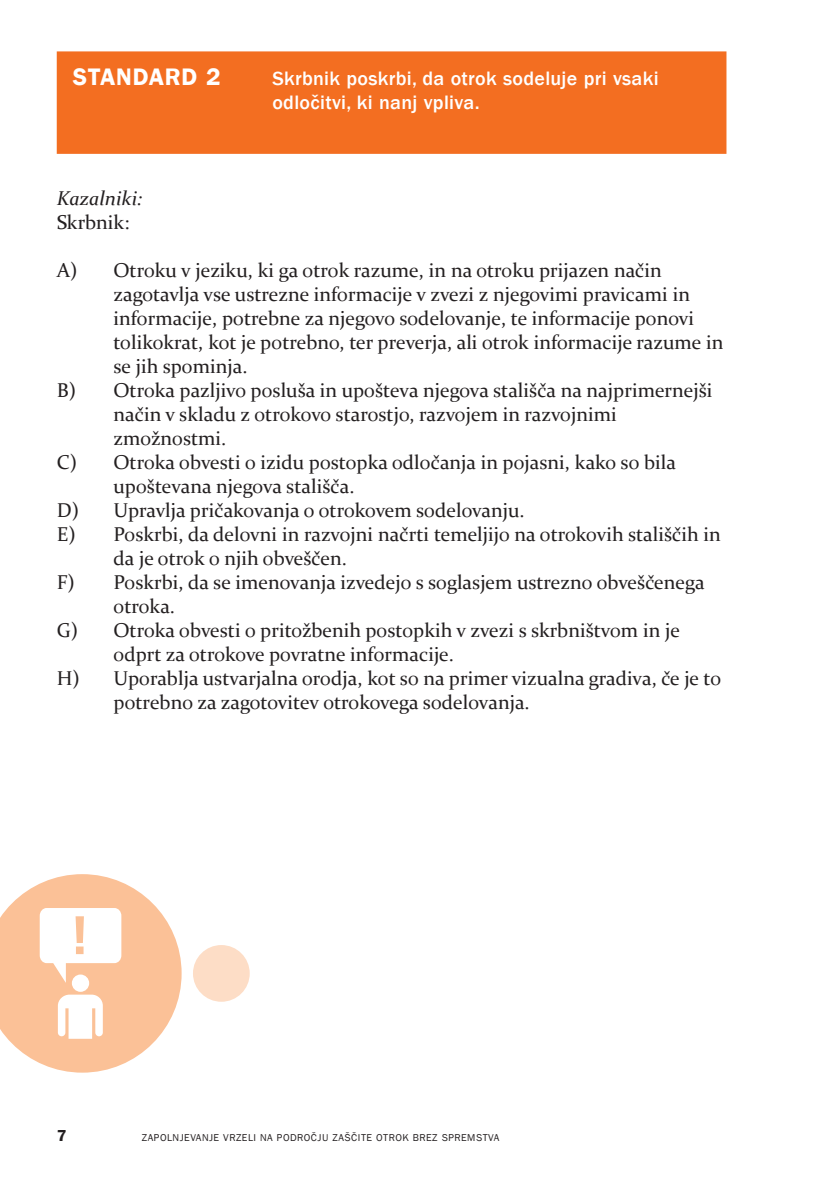
<style>
.page{position:relative;width:840px;height:1191px;background:#fff}
.page>*{position:absolute;margin:0;border:0;box-sizing:border-box;transform-origin:0 0}
.t1{font:600 24px "ITC Franklin Gothic Std";color:#fff}
.t2{font:20px "Constantia";color:#231f20}
.t3{font:500 20px/24px "ITC Franklin Gothic Std";letter-spacing:.015em;color:#fff}
.t4{font:italic 20px "Constantia";color:#231f20}
.t5{font:600 16px "ITC Franklin Gothic Std";color:#231f20}
.t6{font:10px "ITC Franklin Gothic Std";letter-spacing:.05em;color:#231f20}
</style>
<div class="page">
<div style="left:193px;top:945px;width:56px;height:56px;background:#fdddc6;border-radius:50%"></div>
<svg style="left:0;top:874px;width:181px;height:198px"></svg>
<div style="left:57px;top:51px;width:669px;height:103px;background:#f36e21"></div>
<p class="t1" style="left:73px;top:63px;width:32px">STANDARD</p>
<p class="t1" style="left:206px;top:63px;width:16px">2</p>
<p class="t3" style="left:272px;top:67px;width:387px">Skrbnik poskrbi, da otrok sodeluje pri vsaki odločitvi, ki nanj vpliva.</p>
<p class="t4" style="left:57px;top:185px;width:87px">Kazalniki:</p>
<p class="t2" style="left:57px;top:209px;width:74px">Skrbnik:</p>
<p class="t2" style="left:57px;top:257px;width:606px">A) Otroku v jeziku, ki ga otrok razume, in na otroku prijazen način</p>
<p class="t2" style="left:113px;top:281px;width:577px">zagotavlja vse ustrezne informacije v zvezi z njegovimi pravicami in</p>
<p class="t2" style="left:113px;top:305px;width:582px">informacije, potrebne za njegovo sodelovanje, te informacije ponovi</p>
<p class="t2" style="left:113px;top:329px;width:611px">tolikokrat, kot je potrebno, ter preverja, ali otrok informacije razume in</p>
<p class="t2" style="left:113px;top:353px;width:135px">se jih spominja.</p>
<p class="t2" style="left:57px;top:377px;width:657px">B) Otroka pazljivo posluša in upošteva njegova stališča na najprimernejši</p>
<p class="t2" style="left:113px;top:401px;width:504px">način v skladu z otrokovo starostjo, razvojem in razvojnimi</p>
<p class="t2" style="left:113px;top:425px;width:114px">zmožnostmi.</p>
<p class="t2" style="left:57px;top:449px;width:620px">C) Otroka obvesti o izidu postopka odločanja in pojasni, kako so bila</p>
<p class="t2" style="left:113px;top:473px;width:242px">upoštevana njegova stališča.</p>
<p class="t2" style="left:57px;top:497px;width:469px">D) Upravlja pričakovanja o otrokovem sodelovanju.</p>
<p class="t2" style="left:57px;top:521px;width:665px">E) Poskrbi, da delovni in razvojni načrti temeljijo na otrokovih stališčih in</p>
<p class="t2" style="left:113px;top:545px;width:235px">da je otrok o njih obveščen.</p>
<p class="t2" style="left:57px;top:569px;width:649px">F) Poskrbi, da se imenovanja izvedejo s soglasjem ustrezno obveščenega</p>
<p class="t2" style="left:113px;top:593px;width:63px">otroka.</p>
<p class="t2" style="left:57px;top:617px;width:624px">G) Otroka obvesti o pritožbenih postopkih v zvezi s skrbništvom in je</p>
<p class="t2" style="left:113px;top:641px;width:342px">odprt za otrokove povratne informacije.</p>
<p class="t2" style="left:57px;top:665px;width:665px">H) Uporablja ustvarjalna orodja, kot so na primer vizualna gradiva, če je to</p>
<p class="t2" style="left:113px;top:689px;width:417px">potrebno za zagotovitev otrokovega sodelovanja.</p>
<p class="t5" style="left:57px;top:1126px;width:11px">7</p>
<p class="t6" style="left:142px;top:1132px;width:359px">ZAPOLNJEVANJE VRZELI NA PODROČJU ZAŠČITE OTROK BREZ SPREMSTVA</p>
</div>
